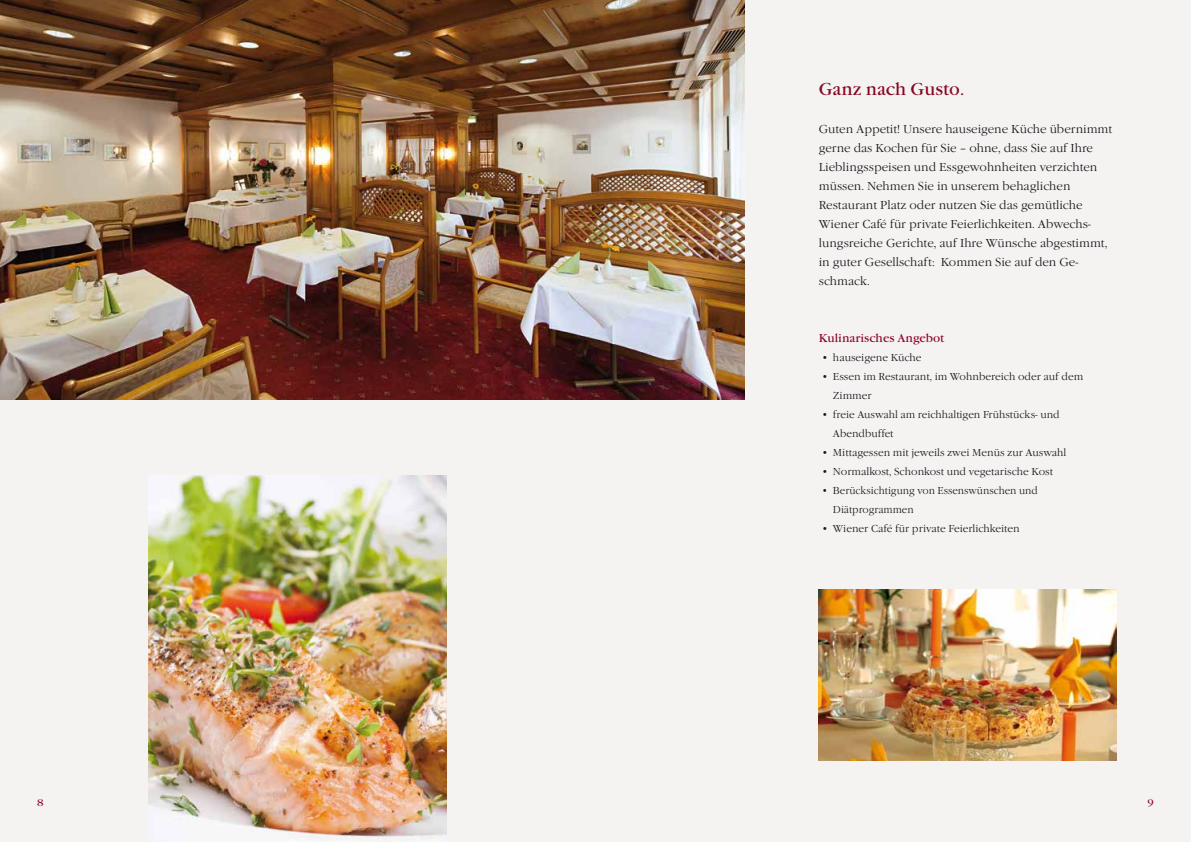
<style>
.page{position:relative;width:1191px;height:842px;background:#f4f3f2}
.page>*{position:absolute;margin:0;border:0;box-sizing:border-box;transform-origin:0 0}
.t1{font:18px "Garamond Itc T Boo";color:#870726}
.t2{font:300 12px/19px "Garamond Itc T";color:#1a171c}
.t3{font:12px "Garamond Itc T Boo";color:#92062a}
.t4{font:300 10.5px/19px "Garamond Itc T";color:#1a171c}
.t5{font:300 10.5px/19px "Garamond Itc T";color:#1a171c;scale:.96 1}
.t6{font:10px "Garamond Itc T Boo";color:#92062a;scale:1.09 1}
</style>
<div class="page">
<img style="left:0;top:0;width:744px;height:399px">
<img style="left:149px;top:475px;width:297px;height:363px">
<img style="left:819px;top:589px;width:297px;height:171px">
<h1 class="t1" style="left:819px;top:79px;width:147px">Ganz nach Gusto.</h1>
<p class="t2" style="left:819px;top:120px;width:295px">Guten Appetit! Unsere hauseigene Küche übernimmt gerne das Kochen für Sie – ohne, dass Sie auf Ihre Lieblingsspeisen und Essgewohnheiten verzichten müssen. Nehmen Sie in unserem behaglichen Restaurant Platz oder nutzen Sie das gemütliche Wiener Café für private Feierlichkeiten. Abwechs&shy;lungsreiche Gerichte, auf Ihre Wünsche abgestimmt, in guter Gesellschaft: Kommen Sie auf den Ge&shy;schmack.</p>
<p class="t3" style="left:819px;top:331px;width:127px">Kulinarisches Angebot</p>
<p class="t4" style="left:821px;top:348px;width:101px">• hauseigene Küche</p>
<p class="t4" style="left:833px;top:367px;width:252px;text-indent:-11px">• Essen im Restaurant, im Wohnbereich oder auf dem<br>Zimmer</p>
<p class="t4" style="left:833px;top:405px;width:228px;text-indent:-11px">• freie Auswahl am reichhaltigen Frühstücks- und<br>Abendbuffet</p>
<p class="t4" style="left:821px;top:443px;width:246px">• Mittagessen mit jeweils zwei Menüs zur Auswahl</p>
<p class="t4" style="left:821px;top:462px;width:233px">• Normalkost, Schonkost und vegetarische Kost</p>
<p class="t5" style="left:833px;top:481px;width:215px;text-indent:-11px">• Berücksichtigung von Essenswünschen und<br>Diätprogrammen</p>
<p class="t4" style="left:821px;top:519px;width:200px">• Wiener Café für private Feierlichkeiten</p>
<p class="t6" style="left:37px;top:796px;width:7px">8</p>
<p class="t6" style="left:1147px;top:796px;width:7px">9</p>
</div>
